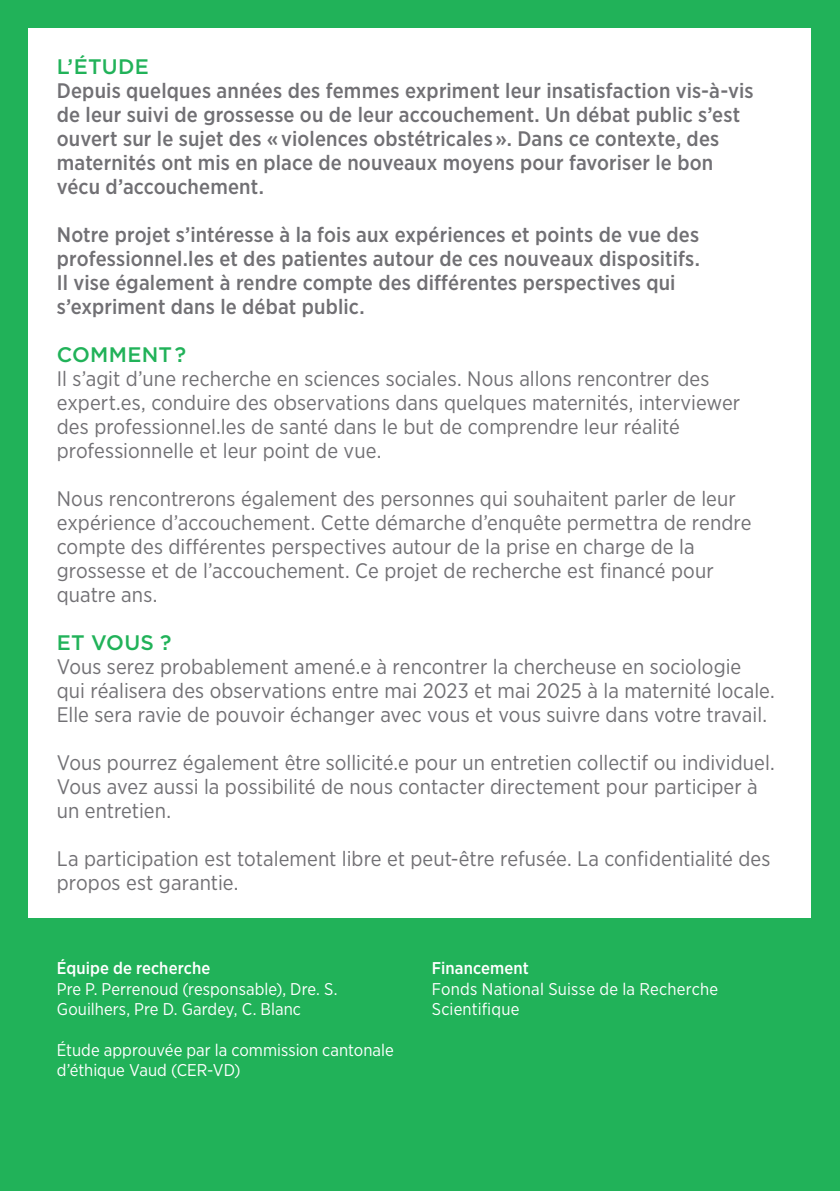
<style>
.page{position:relative;width:840px;height:1191px;background:#21b259}
.page>*{position:absolute;margin:0;border:0;box-sizing:border-box;transform-origin:0 0}
.Texte_courant{font:21px/24px "Gotham Narrow";letter-spacing:.005em;color:#717074}
.Texte_courant-2{font:500 21px/24px "Gotham Narrow";letter-spacing:.005em;color:#717074}
.Texte_courant-3{font:500 21px "Gotham";letter-spacing:.015em;color:#21b259}
.Texte_courant-4{font:17px/20.4px "Gotham Narrow";letter-spacing:.005em;color:#fff}
.Texte_courant-5{font:500 17px "Gotham Narrow";letter-spacing:.005em;color:#fff}
</style>
<div class="page">
<div style="left:28px;top:28px;width:783px;height:890px;background:#fff"></div>
<p class="Texte_courant-3" style="left:57px;top:52px;width:94px">L’ÉTUDE</p>
<p class="Texte_courant-2" style="left:57px;top:78px;width:698px">Depuis quelques années des femmes expriment leur insatisfaction vis-à-vis de leur suivi de grossesse ou de leur accouchement. Un débat public s’est ouvert sur le sujet des « violences obstétricales ». Dans ce contexte, des maternités ont mis en place de nouveaux moyens pour favoriser le bon vécu d’accouchement.</p>
<p class="Texte_courant-2" style="left:57px;top:222px;width:645px">Notre projet s’intéresse à la fois aux expériences et points de vue des professionnel.les et des patientes autour de ces nouveaux dispositifs.<br>Il vise également à rendre compte des différentes perspectives qui s’expriment dans le débat public.</p>
<p class="Texte_courant-3" style="left:57px;top:340px;width:131px">COMMENT ?</p>
<p class="Texte_courant" style="left:57px;top:366px;width:685px">Il s’agit d’une recherche en sciences sociales. Nous allons rencontrer des expert.es, conduire des observations dans quelques maternités, interviewer des professionnel.les de santé dans le but de comprendre leur réalité professionnelle et leur point de vue.</p>
<p class="Texte_courant" style="left:57px;top:486px;width:696px">Nous rencontrerons également des personnes qui souhaitent parler de leur expérience d’accouchement. Cette démarche d’enquête permettra de rendre compte des différentes perspectives autour de la prise en charge de la grossesse et de l’accouchement. Ce projet de recherche est financé pour quatre ans.</p>
<p class="Texte_courant-3" style="left:57px;top:628px;width:116px">ET VOUS ?</p>
<p class="Texte_courant" style="left:57px;top:654px;width:719px">Vous serez probablement amené.e à rencontrer la chercheuse en sociologie qui réalisera des observations entre mai 2023 et mai 2025 à la maternité locale.<br>Elle sera ravie de pouvoir échanger avec vous et vous suivre dans votre travail.</p>
<p class="Texte_courant" style="left:57px;top:750px;width:719px">Vous pourrez également être sollicité.e pour un entretien collectif ou individuel.<br>Vous avez aussi la possibilité de nous contacter directement pour participer à un entretien.</p>
<p class="Texte_courant" style="left:57px;top:846px;width:715px">La participation est totalement libre et peut-être refusée. La confidentialité des propos est garantie.</p>
<p class="Texte_courant-5" style="left:57px;top:957px;width:155px">Équipe de recherche</p>
<p class="Texte_courant-4" style="left:57px;top:978px;width:282px">Pre P. Perrenoud (responsable), Dre. S.<br>Gouilhers, Pre D. Gardey, C. Blanc</p>
<p class="Texte_courant-4" style="left:57px;top:1039px;width:338px">Étude approuvée par la commission cantonale d’éthique Vaud (CER-VD)</p>
<p class="Texte_courant-5" style="left:432px;top:957px;width:99px">Financement</p>
<p class="Texte_courant-4" style="left:432px;top:978px;width:288px">Fonds National Suisse de la Recherche<br>Scientifique</p>
</div>
